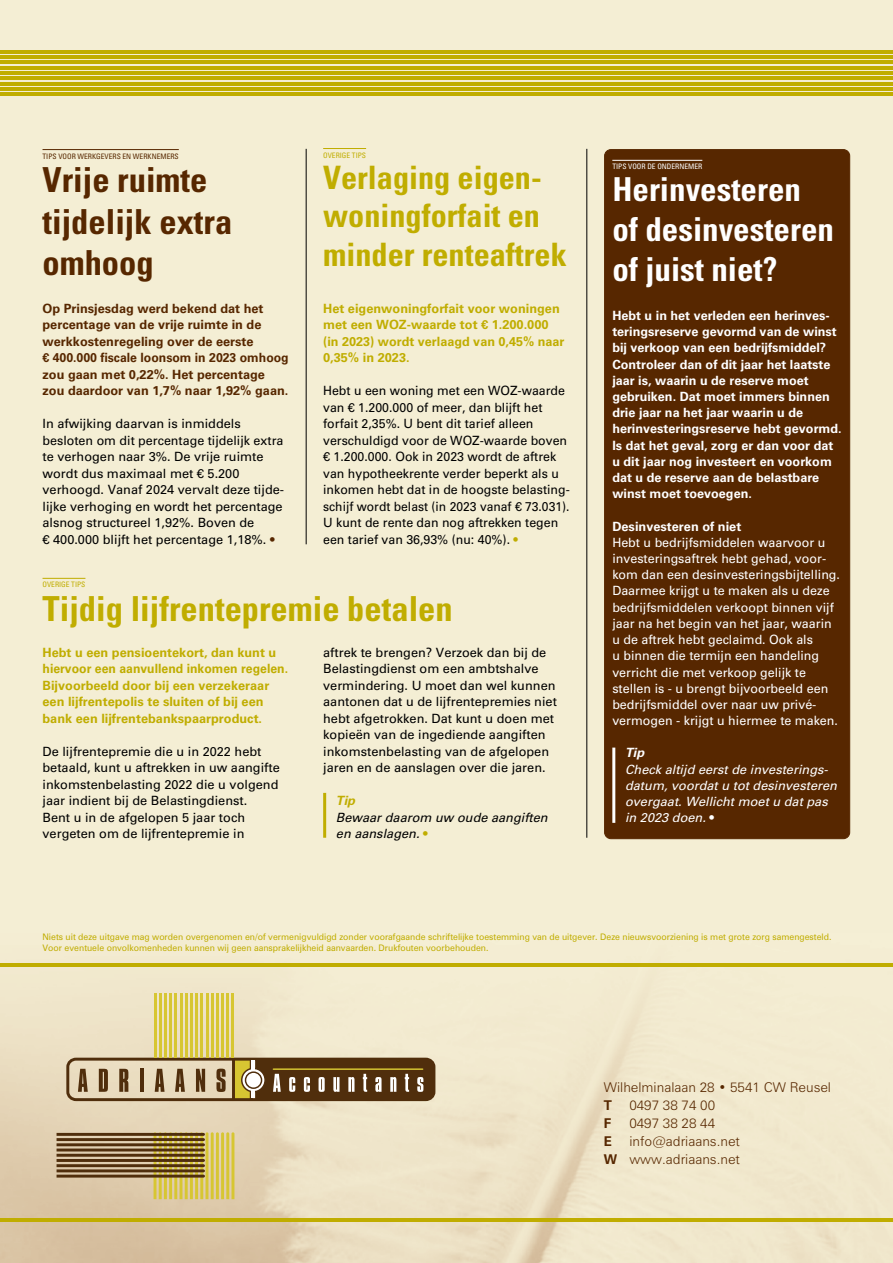
<style>
.page{position:relative;width:893px;height:1263px;background:#f4eed4}
.page>*{position:absolute;margin:0;border:0;box-sizing:border-box;transform-origin:0 0}
.t1{font:700 condensed 34.5px/41.4px "Univers LT Std";color:#572700}
.t2{font:700 condensed 34.5px "Univers LT Std";color:#c0ad00}
.t3{font:700 condensed 33px/39.6px "Univers LT Std";color:#fff}
.t4{font:700 condensed 32.25px/38.7px "Univers LT Std";color:#c0ad00}
.t5{font:300 13.5px/18px "Zurich BT";color:#572700;text-align:right}
.t6{font:700 13.5px "Zurich BT";color:#572700}
.t7{font:12.75px/16.5px "Univers LT Std";color:#000}
.t8{font:12.75px/16.2px "Univers LT Std";color:#fff}
.t9{font:700 12.75px/16.2px "Univers LT Std";color:#fff}
.t10{font:700 12.75px/16.5px "Univers LT Std";color:#c0ad00}
.t11{font:700 12.75px/16.5px "Univers LT Std";color:#572700}
.t12{font:italic 12.75px/16.2px "Univers LT Std";color:#fff}
.t13{font:italic 12.75px/16.5px "Univers LT Std";color:#000}
.t14{font:italic 700 12.75px "Univers LT Std";color:#c0ad00}
.t15{font:italic 700 12.75px "Univers LT Std";color:#fff}
.t16{font:9px/10.8px "Zurich BT";color:#c0ad00}
.t17{font:condensed 7.5px "Univers LT Std";color:#572700}
.t18{font:condensed 7.5px "Univers LT Std";color:#c0ad00}
.t19{font:condensed 7.5px "Univers LT Std";color:#fff}
.s1{color:#572700}
.s2{color:#c0ad00}
.s3{font-style:normal;color:#c0ad00}
.s4{font-style:normal}
.s5{font-weight:700}
</style>
<div class="page">
<img style="left:0;top:966px;width:893px;height:297px">
<hr style="left:0;top:50px;width:893px;height:3px;background:#c0ad00">
<hr style="left:0;top:55px;width:893px;height:3px;background:#c0ad00">
<hr style="left:0;top:61px;width:893px;height:3px;background:#c0ad00">
<hr style="left:0;top:66px;width:893px;height:3px;background:#c0ad00">
<hr style="left:0;top:71px;width:893px;height:3px;background:#c0ad00">
<hr style="left:0;top:77px;width:893px;height:3px;background:#c0ad00">
<hr style="left:0;top:82px;width:893px;height:3px;background:#c0ad00">
<hr style="left:0;top:87px;width:893px;height:3px;background:#c0ad00">
<hr style="left:0;top:93px;width:893px;height:3px;background:#c0ad00">
<hr style="left:0;top:963px;width:893px;height:3px;background:#c0ad00">
<svg style="left:65px;top:1056px;width:370px;height:47px;background:#977f5e"></svg>
<hr style="left:154px;top:993px;width:2px;height:65px;background:#d7c632">
<hr style="left:159px;top:993px;width:3px;height:65px;background:#d7c632">
<hr style="left:164px;top:993px;width:3px;height:65px;background:#d7c632">
<hr style="left:169px;top:993px;width:3px;height:65px;background:#d7c632">
<hr style="left:174px;top:993px;width:3px;height:65px;background:#d7c632">
<hr style="left:180px;top:993px;width:2px;height:65px;background:#d7c632">
<hr style="left:185px;top:993px;width:3px;height:65px;background:#d7c632">
<hr style="left:190px;top:993px;width:3px;height:65px;background:#d7c632">
<hr style="left:195px;top:993px;width:3px;height:65px;background:#d7c632">
<hr style="left:200px;top:993px;width:3px;height:65px;background:#d7c632">
<hr style="left:206px;top:993px;width:2px;height:65px;background:#d7c632">
<hr style="left:211px;top:993px;width:3px;height:65px;background:#d7c632">
<hr style="left:216px;top:993px;width:3px;height:65px;background:#d7c632">
<hr style="left:221px;top:993px;width:3px;height:65px;background:#d7c632">
<hr style="left:226px;top:993px;width:3px;height:65px;background:#d7c632">
<hr style="left:231px;top:993px;width:3px;height:65px;background:#d7c632">
<svg style="left:57px;top:1132px;width:177px;height:67px;background:#ae9660"></svg>
<hr style="left:273px;top:1068px;width:150px;height:2px;background:#d7c632">
<hr style="left:251px;top:1060px;width:4px;height:38px;background:#fff">
<div style="left:245px;top:1071px;width:17px;height:18px;border:1px solid #502e0c;border-radius:50%"></div>
<hr style="left:0;top:1218px;width:893px;height:3px;background:#c0ad00">
<div style="left:605px;top:150px;width:245px;height:689px;background:#572700;border-radius:6px"></div>
<div style="left:604px;top:149px;width:246px;height:690px;border:1px solid #572700;border-radius:6px"></div>
<hr style="left:323px;top:148px;width:43px;height:1px;background:#c0ad00">
<hr style="left:43px;top:578px;width:42px;height:1px;background:#c0ad00">
<hr style="left:323px;top:793px;width:3px;height:45px;background:#c0ad00">
<hr style="left:43px;top:149px;width:136px;height:1px;background:#572700">
<hr style="left:612px;top:160px;width:90px;height:1px;background:#fff">
<hr style="left:612px;top:747px;width:3px;height:76px;background:#fff">
<hr style="left:586px;top:149px;width:1px;height:689px;background:#000">
<hr style="left:306px;top:149px;width:1px;height:395px;background:#000">
<p class="t17" style="left:43px;top:151px;width:138px">TIPS VOOR WERKGEVERS EN WERKNEMERS</p>
<h1 class="t1" style="left:43px;top:159px;width:191px">Vrije ruimte tijdelijk extra omhoog</h1>
<p class="t11" style="left:43px;top:300px;width:248px">Op Prinsjesdag werd bekend dat het percentage van de vrije ruimte in de werkkostenregeling over de eerste<br>€ 400.000 fiscale loonsom in 2023 omhoog zou gaan met 0,22%. Het percentage zou daardoor van 1,7% naar 1,92% gaan.</p>
<p class="t7" style="left:43px;top:416px;width:243px">In afwijking daarvan is inmiddels besloten om dit percentage tijdelijk extra te verhogen naar 3%. De vrije ruimte wordt dus maximaal met € 5.200 verhoogd. Vanaf 2024 vervalt deze tijde&shy;lijke verhoging en wordt het percentage alsnog structureel 1,92%. Boven de<br>€ 400.000 blijft het percentage 1,18%. <span class="s1">•</span></p>
<p class="t18" style="left:323px;top:150px;width:44px">OVERIGE TIPS</p>
<h3 class="t4" style="left:323px;top:158px;width:245px">Verlaging eigen&shy;woningforfait en minder renteaftrek</h3>
<p class="t10" style="left:323px;top:300px;width:243px">Het eigenwoningforfait voor woningen met een WOZ-waarde tot € 1.200.000 (in 2023) wordt verlaagd van 0,45% naar<br>0,35% in 2023.</p>
<p class="t7" style="left:323px;top:383px;width:248px">Hebt u een woning met een WOZ-waarde van € 1.200.000 of meer, dan blijft het forfait 2,35%. U bent dit tarief alleen verschuldigd voor de WOZ-waarde boven € 1.200.000. Ook in 2023 wordt de aftrek van hypotheekrente verder beperkt als u inkomen hebt dat in de hoogste belasting&shy;schijf wordt belast (in 2023 vanaf € 73.031).<br>U kunt de rente dan nog aftrekken tegen een tarief van 36,93% (nu: 40%). <span class="s2">•</span></p>
<p class="t18" style="left:43px;top:580px;width:44px">OVERIGE TIPS</p>
<h1 class="t2" style="left:43px;top:588px;width:412px">Tijdig lijfrentepremie betalen</h1>
<p class="t10" style="left:43px;top:644px;width:247px">Hebt u een pensioentekort, dan kunt u hiervoor een aanvullend inkomen regelen.<br>Bijvoorbeeld door bij een verzekeraar een lijfrentepolis te sluiten of bij een bank een lijfrentebankspaarproduct.</p>
<p class="t7" style="left:43px;top:743px;width:239px">De lijfrentepremie die u in 2022 hebt betaald, kunt u aftrekken in uw aangifte inkomstenbelasting 2022 die u volgend jaar indient bij de Belastingdienst.<br>Bent u in de afgelopen 5 jaar toch vergeten om de lijfrentepremie in</p>
<p class="t7" style="left:323px;top:644px;width:235px">aftrek te brengen? Verzoek dan bij de Belastingdienst om een ambtshalve vermindering. U moet dan wel kunnen aantonen dat u de lijfrentepremies niet hebt afgetrokken. Dat kunt u doen met kopieën van de ingediende aangiften inkomstenbelasting van de afgelopen jaren en de aanslagen over die jaren.</p>
<p class="t14" style="left:336px;top:793px;width:21px">Tip</p>
<p class="t13" style="left:336px;top:809px;width:213px">Bewaar daarom uw oude aangiften en aanslagen. <span class="s3">•</span></p>
<p class="t19" style="left:612px;top:162px;width:92px">TIPS VOOR DE ONDERNEMER</p>
<h2 class="t3" style="left:612px;top:170px;width:223px">Herinvesteren of desinvesteren of juist niet?</h2>
<p class="t9" style="left:612px;top:307px;width:231px">Hebt u in het verleden een herinves&shy;teringsreserve gevormd van de winst bij verkoop van een bedrijfsmiddel?<br>Controleer dan of dit jaar het laatste jaar is, waarin u de reserve moet gebruiken. Dat moet immers binnen drie jaar na het jaar waarin u de herinvesteringsreserve hebt gevormd.<br>Is dat het geval, zorg er dan voor dat u dit jaar nog investeert en voorkom dat u de reserve aan de belastbare winst moet toevoegen.</p>
<p class="t9" style="left:612px;top:518px;width:130px">Desinvesteren of niet</p>
<p class="t8" style="left:612px;top:534px;width:229px">Hebt u bedrijfsmiddelen waarvoor u investeringsaftrek hebt gehad, voor&shy;kom dan een desinvesteringsbijtelling.<br>Daarmee krijgt u te maken als u deze bedrijfsmiddelen verkoopt binnen vijf jaar na het begin van het jaar, waarin u de aftrek hebt geclaimd. Ook als<br>u binnen die termijn een handeling verricht die met verkoop gelijk te stellen is - u brengt bijvoorbeeld een bedrijfsmiddel over naar uw privé&shy;vermogen - krijgt u hiermee te maken.</p>
<p class="t15" style="left:625px;top:745px;width:21px">Tip</p>
<p class="t12" style="left:625px;top:761px;width:213px">Check altijd eerst de investerings&shy;datum, voordat u tot desinvesteren overgaat. Wellicht moet u dat pas in 2023 doen. <span class="s4">•</span></p>
<p class="t16" style="left:43px;top:931px;width:791px">Niets uit deze uitgave mag worden overgenomen en/of vermenigvuldigd zonder voorafgaande schriftelijke toestemming van de uitgever. Deze nieuwsvoorziening is met grote zorg samengesteld.<br>Voor eventuele onvolkomenheden kunnen wij geen aansprakelijkheid aanvaarden. Drukfouten voorbehouden.</p>
<p class="t5" style="left:604px;top:1078px;width:229px">Wilhelminalaan 28 • 5541 CW Reusel</p>
<p class="t6" style="left:604px;top:1097px;width:10px">T</p>
<p class="t5" style="left:629px;top:1096px;width:87px">0497 38 74 00</p>
<p class="t6" style="left:604px;top:1115px;width:9px">F</p>
<p class="t5" style="left:629px;top:1114px;width:87px">0497 38 28 44</p>
<p class="t6" style="left:604px;top:1133px;width:10px">E</p>
<p class="t5" style="left:604px;top:1132px;width:138px">info@adriaans.net<br><span class="s5">W</span> www.adriaans.net</p>
</div>
